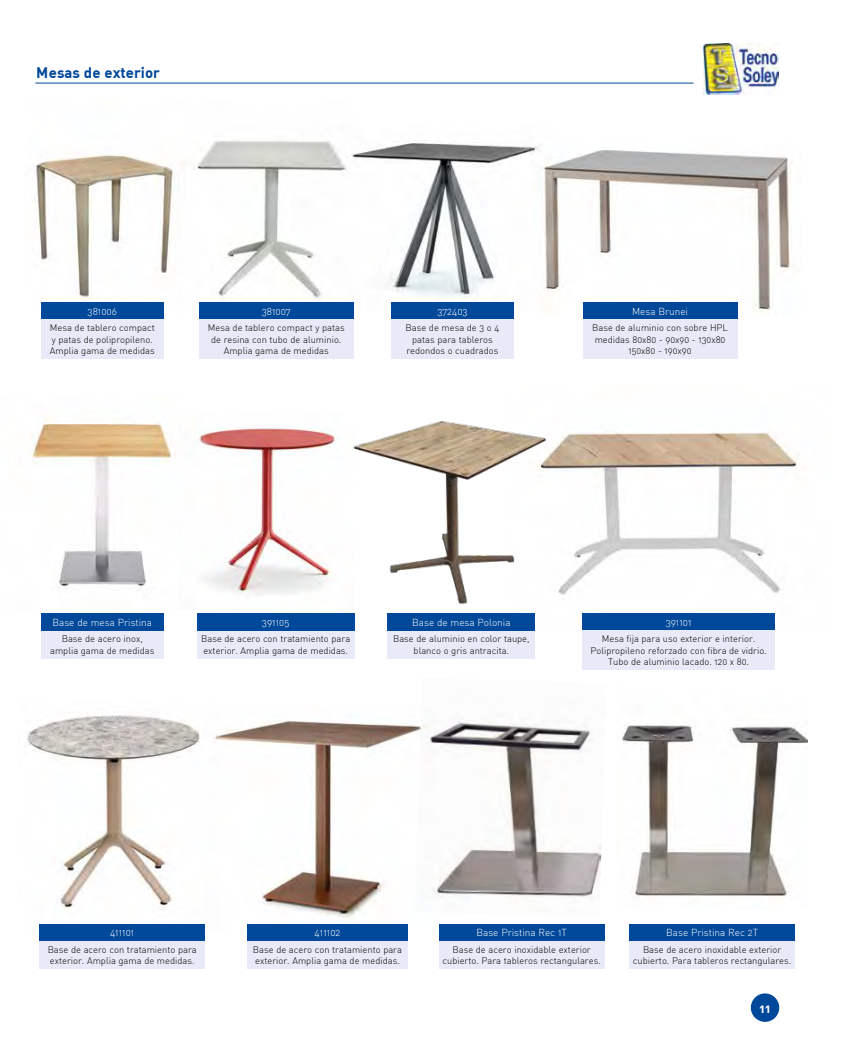
<style>
.page{position:relative;width:851px;height:1053px;background:#fff}
.page>*{position:absolute;margin:0;border:0;box-sizing:border-box;transform-origin:0 0}
.t1{font:700 15px "DIN Alternate";color:#00489a}
.t2{font:700 12.5px "DIN Alternate";color:#fff}
.t3{font:300 10px "DIN Alternate";color:#fff}
.t4{font:300 9.38px/11.2px "DIN Alternate";color:#000;text-align:center}
</style>
<div class="page">
<img style="left:353px;top:421px;width:152px;height:184px">
<img style="left:30px;top:418px;width:146px;height:171px">
<img style="left:361px;top:141px;width:172px;height:170px">
<img style="left:703px;top:44px;width:75px;height:50px">
<hr style="left:35px;top:83px;width:658px;height:1px;background:#00489a">
<div style="left:750px;top:993px;width:29px;height:28px;background:#00489a;border-radius:50%"></div>
<img style="left:193px;top:141px;width:168px;height:175px">
<img style="left:33px;top:154px;width:153px;height:155px">
<img style="left:533px;top:145px;width:257px;height:170px">
<img style="left:195px;top:427px;width:143px;height:168px">
<img style="left:505px;top:431px;width:293px;height:199px">
<img style="left:622px;top:725px;width:185px;height:173px">
<img style="left:434px;top:721px;width:168px;height:177px">
<img style="left:27px;top:715px;width:174px;height:195px">
<img style="left:213px;top:720px;width:221px;height:208px">
<div style="left:41px;top:302px;width:122px;height:18px;background:#00489a"></div>
<div style="left:41px;top:320px;width:122px;height:39px;background:#e9eaf7"></div>
<div style="left:199px;top:302px;width:154px;height:18px;background:#00489a"></div>
<div style="left:199px;top:320px;width:154px;height:39px;background:#e9eaf7"></div>
<div style="left:391px;top:302px;width:122px;height:18px;background:#00489a"></div>
<div style="left:391px;top:320px;width:122px;height:39px;background:#e9eaf7"></div>
<div style="left:582px;top:302px;width:155px;height:18px;background:#00489a"></div>
<div style="left:582px;top:320px;width:155px;height:39px;background:#e9eaf7"></div>
<div style="left:41px;top:613px;width:122px;height:17px;background:#00489a"></div>
<div style="left:41px;top:630px;width:122px;height:28px;background:#e9eaf7"></div>
<div style="left:197px;top:613px;width:157px;height:17px;background:#00489a"></div>
<div style="left:197px;top:630px;width:157px;height:28px;background:#e9eaf7"></div>
<div style="left:387px;top:613px;width:148px;height:17px;background:#00489a"></div>
<div style="left:387px;top:630px;width:148px;height:28px;background:#e9eaf7"></div>
<div style="left:582px;top:613px;width:192px;height:17px;background:#00489a"></div>
<div style="left:582px;top:630px;width:192px;height:39px;background:#e9eaf7"></div>
<div style="left:39px;top:923px;width:166px;height:18px;background:#00489a"></div>
<div style="left:39px;top:941px;width:166px;height:28px;background:#e9eaf7"></div>
<div style="left:247px;top:923px;width:160px;height:18px;background:#00489a"></div>
<div style="left:247px;top:941px;width:160px;height:28px;background:#e9eaf7"></div>
<div style="left:438px;top:923px;width:166px;height:18px;background:#00489a"></div>
<div style="left:438px;top:941px;width:166px;height:28px;background:#e9eaf7"></div>
<div style="left:629px;top:923px;width:166px;height:18px;background:#00489a"></div>
<div style="left:629px;top:941px;width:166px;height:28px;background:#e9eaf7"></div>
<h1 class="t1" style="left:37px;top:63px;width:125px">Mesas de exterior</h1>
<p class="t3" style="left:88px;top:305px;width:31px">381006</p>
<p class="t4" style="left:50px;top:322px;width:106px;text-align:left">Mesa de tablero compact y patas de polipropileno.<br>Amplia gama de medidas</p>
<p class="t3" style="left:262px;top:305px;width:30px">381007</p>
<p class="t4" style="left:208px;top:322px;width:138px">Mesa de tablero compact y patas de resina con tubo de aluminio.<br>Amplia gama de medidas</p>
<p class="t3" style="left:437px;top:305px;width:32px">372403</p>
<p class="t4" style="left:405px;top:322px;width:95px">Base de mesa de 3 o 4 patas para tableros redondos o cuadrados</p>
<p class="t3" style="left:632px;top:305px;width:58px">Mesa Brunei</p>
<p class="t4" style="left:592px;top:322px;width:137px">Base de aluminio con sobre HPL medidas 80x80 - 90x90 - 130x80<br>150x80 - 190x90</p>
<p class="t3" style="left:52px;top:615px;width:101px">Base de mesa Pristina</p>
<p class="t4" style="left:50px;top:633px;width:106px">Base de acero inox, amplia gama de medidas</p>
<p class="t3" style="left:262px;top:615px;width:29px">391105</p>
<p class="t4" style="left:201px;top:633px;width:150px;text-align:left">Base de acero con tratamiento para exterior. Amplia gama de medidas.</p>
<p class="t3" style="left:412px;top:615px;width:100px">Base de mesa Polonia</p>
<p class="t4" style="left:393px;top:633px;width:138px">Base de aluminio en color taupe, blanco o gris antracita.</p>
<p class="t3" style="left:665px;top:615px;width:27px">391101</p>
<p class="t4" style="left:590px;top:633px;width:178px">Mesa fija para uso exterior e interior.<br>Polipropileno reforzado con fibra de vidrio.<br>Tubo de aluminio lacado. 120 x 80.</p>
<p class="t3" style="left:110px;top:926px;width:26px">411101</p>
<p class="t4" style="left:48px;top:943px;width:150px;text-align:left">Base de acero con tratamiento para exterior. Amplia gama de medidas.</p>
<p class="t3" style="left:314px;top:926px;width:27px">411102</p>
<p class="t4" style="left:253px;top:943px;width:150px;text-align:left">Base de acero con tratamiento para exterior. Amplia gama de medidas.</p>
<p class="t3" style="left:476px;top:926px;width:92px">Base Pristina Rec 1T</p>
<p class="t4" style="left:442px;top:943px;width:160px">Base de acero inoxidable exterior cubierto. Para tableros rectangulares.</p>
<p class="t3" style="left:666px;top:926px;width:93px">Base Pristina Rec 2T</p>
<p class="t4" style="left:633px;top:943px;width:160px">Base de acero inoxidable exterior cubierto. Para tableros rectangulares.</p>
<h2 class="t2" style="left:759px;top:1000px;width:12px">11</h2>
</div>
